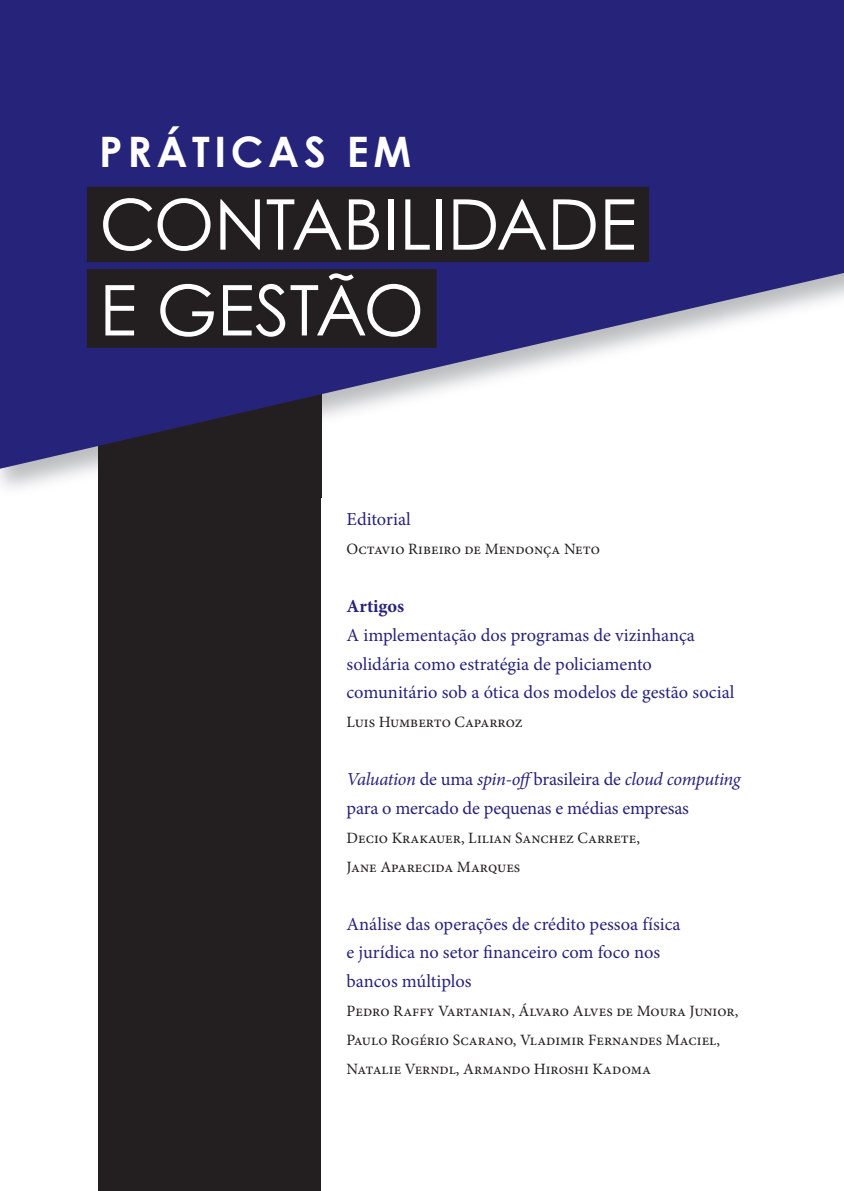
<style>
.page{position:relative;width:844px;height:1191px;background:#fff}
.page>*{position:absolute;margin:0;border:0;box-sizing:border-box;transform-origin:0 0}
.t1{font:70px/85.8px "Century Gothic";letter-spacing:-.005em;color:#fff}
.t2{font:700 42px "Century Gothic";letter-spacing:.11em;color:#fff}
.t3{font:18.38px/28.9px "Minion Pro";color:#26237b}
.t4{font:700 18.38px "Minion Pro";color:#26237b}
.t5{font:15.75px/28.9px "Minion Pro";color:#231f20}
.s1{font-style:italic}
</style>
<div class="page">
<div style="left:99px;top:2px;width:222px;height:1189px;background:#231f20"></div>
<img style="left:0;top:469px;width:99px;height:28px">
<svg style="left:0;top:0;width:843px;height:469px;fill:#26237b"></svg>
<div style="left:87px;top:187px;width:562px;height:75px;background:#231f20"></div>
<div style="left:87px;top:269px;width:349px;height:79px;background:#231f20"></div>
<h2 class="t2" style="left:99px;top:120px;width:313px">PRÁTICAS EM</h2>
<h1 class="t1" style="left:99px;top:180px;width:539px">CONTABILIDADE<br>E GESTÃO</h1>
<p class="t3" style="left:346px;top:505px;width:66px">Editorial</p>
<p class="t5" style="left:346px;top:534px;width:255px">Octavio Ribeiro de Mendonça Neto</p>
<p class="t4" style="left:346px;top:593px;width:59px">Artigos</p>
<p class="t3" style="left:346px;top:620px;width:389px">A implementação dos programas de vizinhança solidária como estratégia de policiamento comunitário sob a ótica dos modelos de gestão social</p>
<p class="t5" style="left:346px;top:708px;width:178px">Luis Humberto Caparroz</p>
<p class="t3" style="left:346px;top:765px;width:395px"><span class="s1">Valuation</span> de uma <span class="s1">spin‑off</span>brasileira de <span class="s1">cloud computing </span>para o mercado de pequenas e médias empresas</p>
<p class="t5" style="left:346px;top:823px;width:295px">Decio Krakauer, Lilian Sanchez Carrete,<br>Jane Aparecida Marques</p>
<p class="t3" style="left:346px;top:909px;width:335px">Análise das operações de crédito pessoa física e jurídica no setor financeiro com foco nos bancos múltiplos</p>
<p class="t5" style="left:346px;top:996px;width:393px">Pedro Raffy Vartanian, Álvaro Alves de Moura Junior,<br>Paulo Rogério Scarano, Vladimir Fernandes Maciel,<br>Natalie Verndl, Armando Hiroshi Kadoma</p>
</div>
